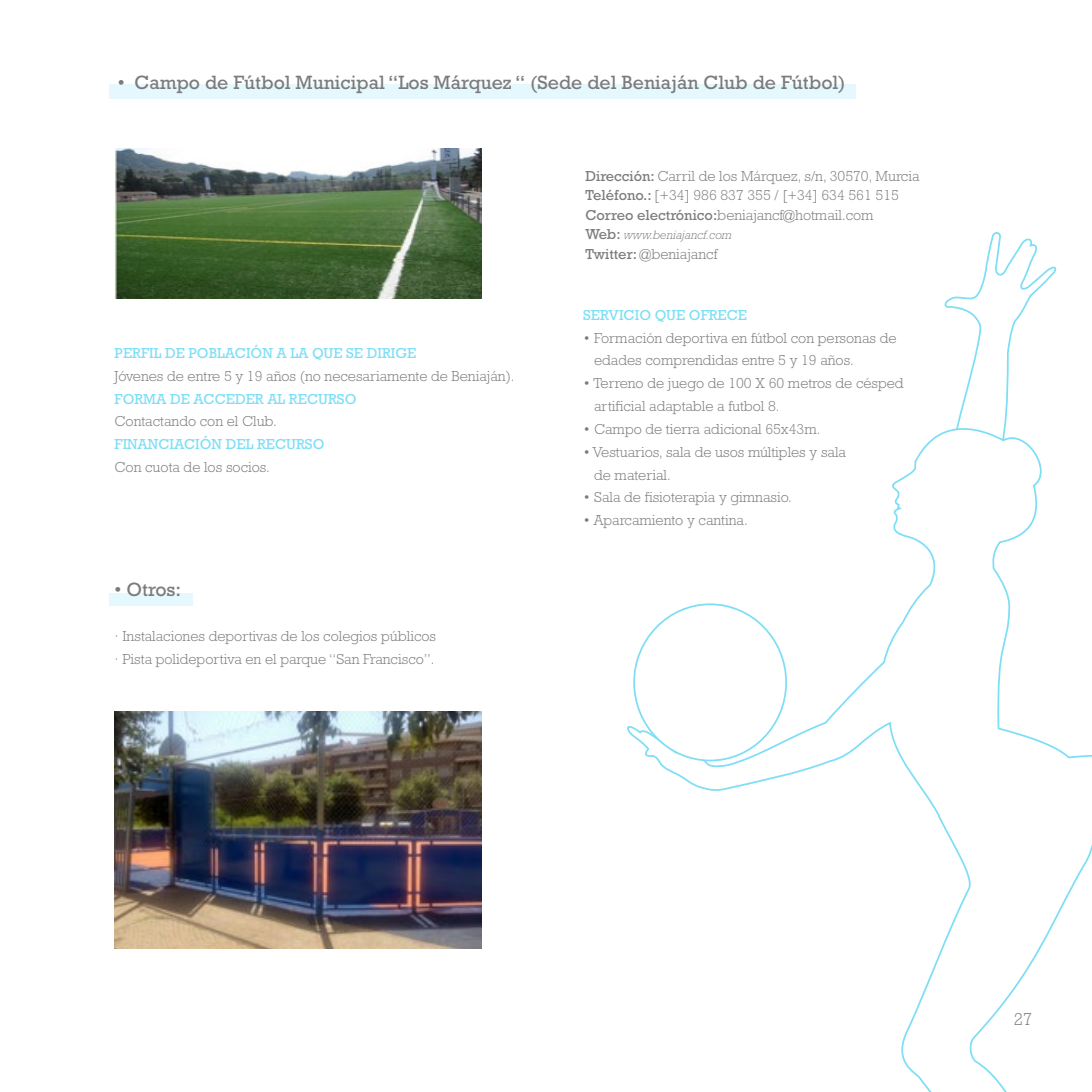
<style>
.page{position:relative;width:1092px;height:1092px;background:#fff}
.page>*{position:absolute;margin:0;border:0;box-sizing:border-box;transform-origin:0 0}
.t1{font:19.6px "Rockwell Std";color:#7c7b7b}
.t2{font:300 17.5px "Rockwell Std";color:#7c7b7b}
.t3{font:300 14.7px/22.8px "Rockwell Std";color:#7c7b7b}
.t4{font:14.7px "Rockwell Std";color:#7ddef5}
.t5{font:italic 300 12.25px "Rockwell Std";color:#7c7b7b}
.s1{font-weight:400}
.s2{font-weight:400;font-style:normal;font-size:14.7px}
</style>
<div class="page">
<svg style="left:944px;top:232px;width:113px;height:181px"></svg>
<svg style="left:627px;top:413px;width:464px;height:678px"></svg>
<img style="left:115px;top:148px;width:366px;height:150px">
<div style="left:109px;top:84px;width:746px;height:14px;background:#e5f8fd"></div>
<div style="left:109px;top:593px;width:83px;height:12px;background:#e5f8fd"></div>
<img style="left:115px;top:711px;width:366px;height:237px">
<div style="left:634px;top:604px;width:152px;height:156px;background:#fff;border-radius:50%"></div>
<h1 class="t1" style="left:118px;top:71px;width:729px">• Campo de Fútbol Municipal “Los Márquez “ (Sede del Beniaján Club de Fútbol)</h1>
<p class="t4" style="left:115px;top:344px;width:303px">PERFIL DE POBLACIÓN A LA QUE SE DIRIGE</p>
<p class="t3" style="left:115px;top:364px;width:401px">Jóvenes de entre 5 y 19 años (no necesariamente de Beniaján).</p>
<p class="t4" style="left:115px;top:390px;width:243px">FORMA DE ACCEDER AL RECURSO</p>
<p class="t3" style="left:115px;top:410px;width:164px">Contactando con el Club.</p>
<p class="t4" style="left:115px;top:436px;width:211px">FINANCIACIÓN DEL RECURSO</p>
<p class="t3" style="left:115px;top:455px;width:157px">Con cuota de los socios.</p>
<h1 class="t1" style="left:115px;top:577px;width:68px">• Otros:</h1>
<p class="t3" style="left:115px;top:625px;width:323px">· Instalaciones deportivas de los colegios públicos · Pista polideportiva en el parque “San Francisco”.</p>
<p class="t3" style="left:585px;top:166px;width:335px;line-height:19.6px"><span class="s1">Dirección:</span> Carril de los Márquez, s/n, 30570, Murcia<br><span class="s1">Teléfono.:</span> [+34] 986 837 355 / [+34] 634 561 515<br><span class="s1">Correo electrónico:</span>beniajancf@hotmail.com</p>
<p class="t5" style="left:585px;top:228px;width:147px"><span class="s2">Web:</span> www.beniajancf.com</p>
<p class="t3" style="left:585px;top:243px;width:133px"><span class="s1">Twitter:</span> @beniajancf</p>
<p class="t4" style="left:583px;top:306px;width:165px">SERVICIO QUE OFRECE</p>
<p class="t3" style="left:594px;top:326px;width:304px;text-indent:-11px">• Formación deportiva en fútbol con personas de edades comprendidas entre 5 y 19 años.</p>
<p class="t3" style="left:594px;top:372px;width:311px;text-indent:-11px">• Terreno de juego de 100 X 60 metros de césped artificial adaptable a futbol 8.</p>
<p class="t3" style="left:583px;top:417px;width:239px">• Campo de tierra adicional 65x43m.</p>
<p class="t3" style="left:594px;top:440px;width:253px;text-indent:-11px">• Vestuarios, sala de usos múltiples y sala de material.</p>
<p class="t3" style="left:583px;top:486px;width:210px">• Sala de fisioterapia y gimnasio.</p>
<p class="t3" style="left:583px;top:509px;width:166px">• Aparcamiento y cantina.</p>
<p class="t2" style="left:1013px;top:1009px;width:20px">27</p>
</div>
